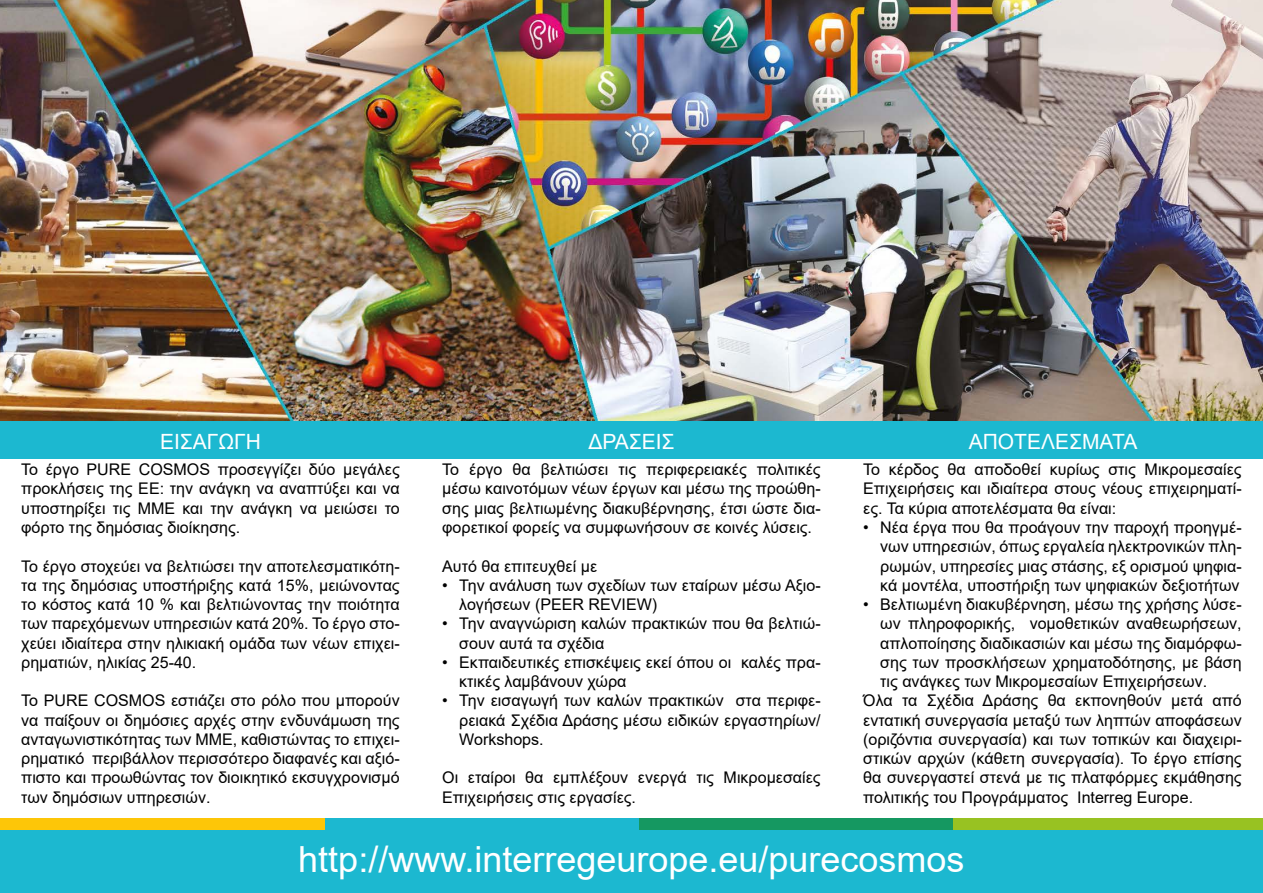
<style>
.page{position:relative;width:1263px;height:893px;background:#fff}
.page>*{position:absolute;margin:0;border:0;box-sizing:border-box;transform-origin:0 0}
.t1{font:36px "Arial";color:#fff}
.t2{font:21px "Arial";color:#fff}
.t3{font:16.05px/19.2px "Arial";color:#000;text-align:justify}
</style>
<div class="page">
<img style="left:0;top:0;width:1263px;height:422px">
<div style="left:0;top:422px;width:1263px;height:37px;background:#1cb8d0"></div>
<div style="left:0;top:829px;width:1263px;height:64px;background:#1cb8d0"></div>
<div style="left:0;top:819px;width:325px;height:11px;background:#fdc608"></div>
<div style="left:325px;top:819px;width:314px;height:11px;background:#1cb8d0"></div>
<div style="left:639px;top:819px;width:315px;height:11px;background:#159861"></div>
<div style="left:954px;top:819px;width:309px;height:11px;background:#98c222"></div>
<h2 class="t2" style="left:160px;top:427px;width:102px">ΕΙΣΑΓΩΓΗ</h2>
<h2 class="t2" style="left:588px;top:427px;width:88px">ΔΡΑΣΕΙΣ</h2>
<h2 class="t2" style="left:969px;top:427px;width:170px">ΑΠΟΤΕΛΕΣΜΑΤΑ</h2>
<p class="t3" style="left:21px;top:460px;width:380px">Το έργο PURE COSMOS προσεγγίζει δύο μεγάλες προκλήσεις της ΕΕ: την ανάγκη να αναπτύξει και να υποστηρίξει τις ΜΜΕ και την ανάγκη να μειώσει το φόρτο της δημόσιας διοίκησης.</p>
<p class="t3" style="left:21px;top:556px;width:380px">Το έργο στοχεύει να βελτιώσει την αποτελεσματικότη&shy;τα της δημόσιας υποστήριξης κατά 15%, μειώνοντας το κόστος κατά 10 % και βελτιώνοντας την ποιότητα των παρεχόμενων υπηρεσιών κατά 20%. Το έργο στο&shy;χεύει ιδιαίτερα στην ηλικιακή ομάδα των νέων επιχει&shy;ρηματιών, ηλικίας 25-40.</p>
<p class="t3" style="left:21px;top:691px;width:380px">Το PURE COSMOS εστιάζει στο ρόλο που μπορούν να παίξουν οι δημόσιες αρχές στην ενδυνάμωση της ανταγωνιστικότητας των ΜΜΕ, καθιστώντας το επιχει&shy;ρηματικό περιβάλλον περισσότερο διαφανές και αξιό&shy;πιστο και προωθώντας τον διοικητικό εκσυγχρονισμό των δημόσιων υπηρεσιών.</p>
<p class="t3" style="left:863px;top:460px;width:380px">Το κέρδος θα αποδοθεί κυρίως στις Μικρομεσαίες Επιχειρήσεις και ιδιαίτερα στους νέους επιχειρηματί&shy;ες. Τα κύρια αποτελέσματα θα είναι:</p>
<p class="t3" style="left:880px;top:518px;width:363px;text-indent:-17px">• Νέα έργα που θα προάγουν την παροχή προηγμέ&shy;νων υπηρεσιών, όπως εργαλεία ηλεκτρονικών πλη&shy;ρωμών, υπηρεσίες μιας στάσης, εξ ορισμού ψηφια&shy;κά μοντέλα, υποστήριξη των ψηφιακών δεξιοτήτων</p>
<p class="t3" style="left:863px;top:595px;width:380px">• Βελτιωμένη διακυβέρνηση, μέσω της χρήσης λύσε-</p>
<p class="t3" style="left:880px;top:614px;width:363px">ων πληροφορικής, νομοθετικών αναθεωρήσεων,</p>
<p class="t3" style="left:880px;top:633px;width:363px">απλοποίησης διαδικασιών και μέσω της διαμόρφω-</p>
<p class="t3" style="left:880px;top:652px;width:363px">σης των προσκλήσεων χρηματοδότησης, με βάση</p>
<p class="t3" style="left:880px;top:672px;width:329px">τις ανάγκες των Μικρομεσαίων Επιχειρήσεων.</p>
<p class="t3" style="left:863px;top:691px;width:380px">Όλα τα Σχέδια Δράσης θα εκπονηθούν μετά από</p>
<p class="t3" style="left:863px;top:710px;width:380px">εντατική συνεργασία μεταξύ των ληπτών αποφάσεων</p>
<p class="t3" style="left:863px;top:729px;width:380px">(οριζόντια συνεργασία) και των τοπικών και διαχειρι-</p>
<p class="t3" style="left:863px;top:749px;width:380px">στικών αρχών (κάθετη συνεργασία). Το έργο επίσης</p>
<p class="t3" style="left:863px;top:768px;width:380px">θα συνεργαστεί στενά με τις πλατφόρμες εκμάθησης</p>
<p class="t3" style="left:863px;top:787px;width:331px">πολιτικής του Προγράμματος Interreg Europe.</p>
<p class="t3" style="left:442px;top:460px;width:380px">Το έργο θα βελτιώσει τις περιφερειακές πολιτικές μέσω καινοτόμων νέων έργων και μέσω της προώθη&shy;σης μιας βελτιωμένης διακυβέρνησης, έτσι ώστε δια&shy;φορετικοί φορείς να συμφωνήσουν σε κοινές λύσεις.</p>
<p class="t3" style="left:442px;top:556px;width:156px">Αυτό θα επιτευχθεί με</p>
<p class="t3" style="left:459px;top:575px;width:363px;text-indent:-17px">• Την ανάλυση των σχεδίων των εταίρων μέσω Αξιο&shy;λογήσεων (PEER REVIEW)</p>
<p class="t3" style="left:459px;top:614px;width:363px;text-indent:-17px">• Την αναγνώριση καλών πρακτικών που θα βελτιώ&shy;σουν αυτά τα σχέδια</p>
<p class="t3" style="left:459px;top:652px;width:363px;text-indent:-17px">• Εκπαιδευτικές επισκέψεις εκεί όπου οι καλές πρα&shy;κτικές λαμβάνουν χώρα</p>
<p class="t3" style="left:459px;top:691px;width:363px;text-indent:-17px">• Την εισαγωγή των καλών πρακτικών στα περιφε&shy;ρειακά Σχέδια Δράσης μέσω ειδικών εργαστηρίων/ Workshops.</p>
<p class="t3" style="left:442px;top:768px;width:380px">Οι εταίροι θα εμπλέξουν ενεργά τις Μικρομεσαίες<br>Επιχειρήσεις στις εργασίες.</p>
<h1 class="t1" style="left:298px;top:835px;width:668px">http://www.interregeurope.eu/purecosmos</h1>
</div>
